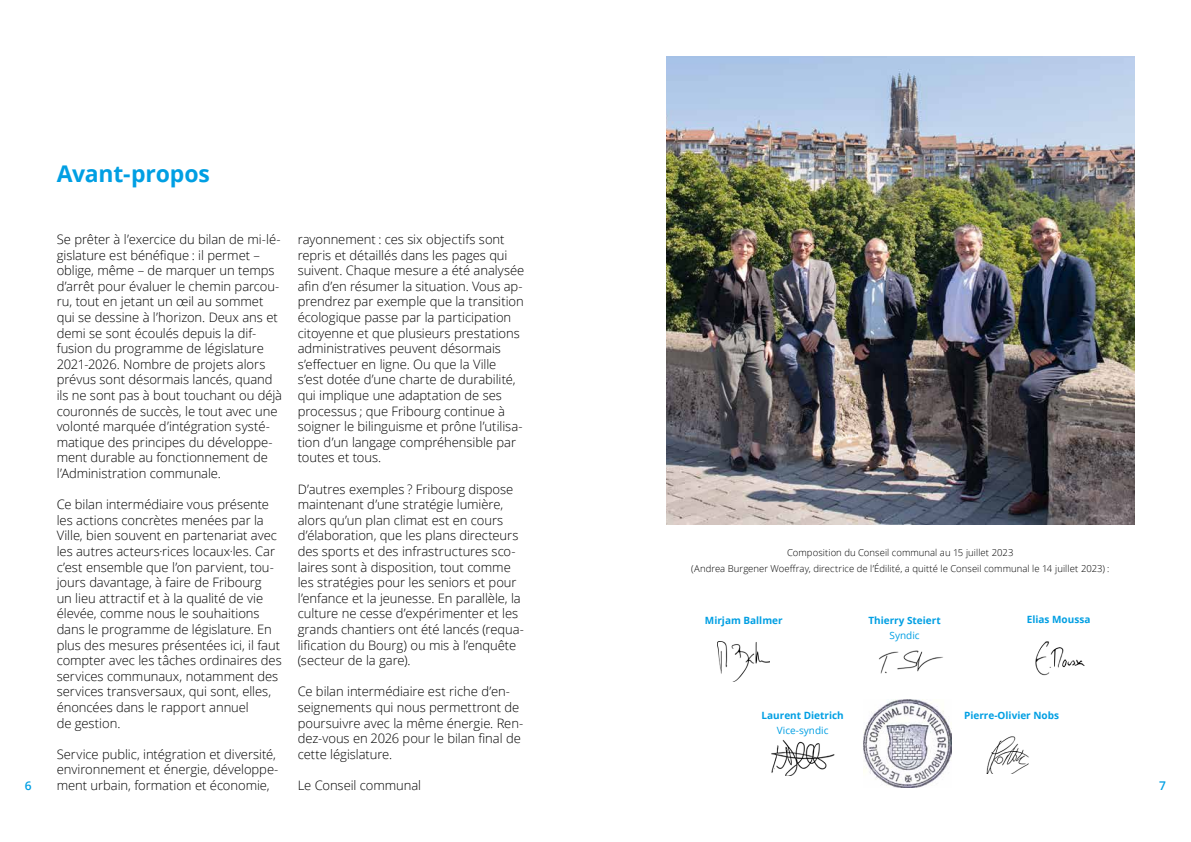
<style>
.page{position:relative;width:1191px;height:842px;background:#fff}
.page>*{position:absolute;margin:0;border:0;box-sizing:border-box;transform-origin:0 0}
.t1{font:700 23px "Open Sans";letter-spacing:-.005em;color:#009fe3}
.t2{font:300 13px/15.6px "Open Sans";letter-spacing:-.005em;color:#000}
.t3{font:600 12px "Open Sans";color:#009fe3}
.t4{font:700 10px "Open Sans";color:#009fe3}
.t5{font:10px "Open Sans";color:#009fe3}
.t6{font:300 9.5px/15.6px "Open Sans";letter-spacing:.005em;color:#000;text-align:center}
</style>
<div class="page">
<img style="left:666px;top:57px;width:468px;height:468px">
<img style="left:771px;top:740px;width:64px;height:35px">
<img style="left:986px;top:736px;width:43px;height:37px">
<img style="left:879px;top:650px;width:64px;height:24px">
<img style="left:863px;top:699px;width:88px;height:88px">
<img style="left:717px;top:641px;width:52px;height:40px">
<img style="left:1035px;top:641px;width:50px;height:35px">
<h1 class="t1" style="left:57px;top:157px;width:155px">Avant-propos</h1>
<p class="t2" style="left:57px;top:231px;width:227px">Se prêter à l’exercice du bilan de mi-lé&shy;gislature est bénéfique : il permet – oblige, même – de marquer un temps d’arrêt pour évaluer le chemin parcou&shy;ru, tout en jetant un œil au sommet qui se dessine à l’horizon. Deux ans et demi se sont écoulés depuis la dif&shy;fusion du programme de législature 2021-2026. Nombre de projets alors prévus sont désormais lancés, quand ils ne sont pas à bout touchant ou déjà couronnés de succès, le tout avec une volonté marquée d’intégration systé&shy;matique des principes du développe&shy;ment durable au fonctionnement de l’Administration communale.</p>
<p class="t2" style="left:57px;top:496px;width:227px">Ce bilan intermédiaire vous présente les actions concrètes menées par la Ville, bien souvent en partenariat avec les autres acteurs·rices locaux·les. Car c’est ensemble que l’on parvient, tou&shy;jours davantage, à faire de Fribourg<br>un lieu attractif et à la qualité de vie élevée, comme nous le souhaitions dans le programme de législature. En plus des mesures présentées ici, il faut compter avec les tâches ordinaires des services communaux, notamment des services transversaux, qui sont, elles, énoncées dans le rapport annuel<br>de gestion.</p>
<p class="t2" style="left:57px;top:746px;width:223px">Service public, intégration et diversité, environnement et énergie, développe&shy;ment urbain, formation et économie,</p>
<p class="t2" style="left:298px;top:231px;width:228px">rayonnement : ces six objectifs sont repris et détaillés dans les pages qui suivent. Chaque mesure a été analysée afin d’en résumer la situation. Vous ap&shy;prendrez par exemple que la transition écologique passe par la participation citoyenne et que plusieurs prestations administratives peuvent désormais s’effectuer en ligne. Ou que la Ville s’est dotée d’une charte de durabilité, qui implique une adaptation de ses processus ; que Fribourg continue à soigner le bilinguisme et prône l’utilisa&shy;tion d’un langage compréhensible par toutes et tous.</p>
<p class="t2" style="left:298px;top:481px;width:228px">D’autres exemples ? Fribourg dispose maintenant d’une stratégie lumière, alors qu’un plan climat est en cours d’élaboration, que les plans directeurs des sports et des infrastructures sco&shy;laires sont à disposition, tout comme les stratégies pour les seniors et pour l’enfance et la jeunesse. En parallèle, la culture ne cesse d’expérimenter et les grands chantiers ont été lancés (requa&shy;lification du Bourg) ou mis à l’enquête (secteur de la gare).</p>
<p class="t2" style="left:298px;top:683px;width:227px">Ce bilan intermédiaire est riche d’en&shy;seignements qui nous permettront de poursuivre avec la même énergie. Ren&shy;dez-vous en 2026 pour le bilan final de cette législature.</p>
<p class="t2" style="left:298px;top:777px;width:125px">Le Conseil communal</p>
<p class="t6" style="left:691px;top:544px;width:419px">Composition du Conseil communal au 15 juillet 2023<br>(Andrea Burgener Woeffray, directrice de l’Édilité, a quitté le Conseil communal le 14 juillet 2023) :</p>
<p class="t4" style="left:705px;top:613px;width:79px">Mirjam Ballmer</p>
<p class="t4" style="left:1027px;top:613px;width:65px">Elias Moussa</p>
<p class="t4" style="left:868px;top:613px;width:74px">Thierry Steiert</p>
<p class="t5" style="left:889px;top:628px;width:32px">Syndic</p>
<p class="t4" style="left:761px;top:709px;width:84px">Laurent Dietrich</p>
<p class="t5" style="left:777px;top:724px;width:53px">Vice-syndic</p>
<p class="t4" style="left:964px;top:709px;width:96px">Pierre-Olivier Nobs</p>
<p class="t3" style="left:25px;top:777px;width:8px">6</p>
<p class="t3" style="left:1159px;top:777px;width:8px">7</p>
</div>
